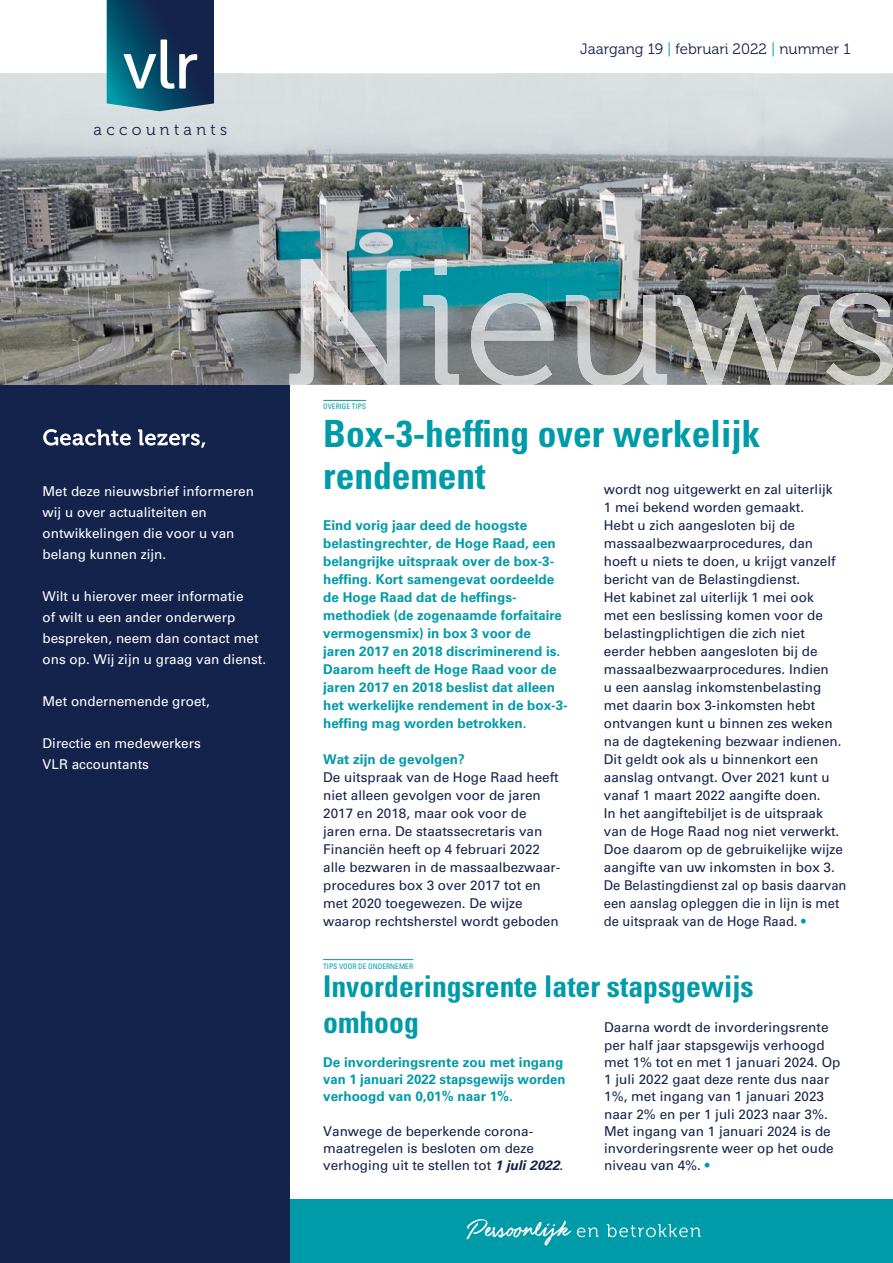
<style>
.page{position:relative;width:893px;height:1263px;background:#fff}
.page>*{position:absolute;margin:0;border:0;box-sizing:border-box;transform-origin:0 0}
.t1{font:700 condensed 37.5px/42px "Univers LT Std";color:#009ba8}
.t2{font:700 condensed 30px/36px "Univers LT Std";color:#009ba8}
.t3{font:15.9px "Museo 300";letter-spacing:.275em;color:#13234b}
.t4{font:15px "Museo 300";color:#13234b}
.t5{font:13.5px/18px "Univers LT Std";color:#13234b}
.t6{font:700 13.5px/18px "Univers LT Std";color:#009ba8}
.t7{font:13.5px/21px "Univers LT Std";color:#fff}
.t8{font:condensed 7.5px "Univers LT Std";color:#009ba8}
.s1{color:#009ba8}
.s2{font-weight:700;font-style:italic}
</style>
<div class="page">
<div style="left:0;top:1199px;width:893px;height:64px;background:#009ba8"></div>
<div style="left:0;top:368px;width:289px;height:895px;background:#13234b"></div>
<svg style="left:466px;top:1219px;width:235px;height:27px"></svg>
<img style="left:0;top:73px;width:893px;height:295px">
<img style="left:0;top:368px;width:289px;height:17px">
<img style="left:591px;top:279px;width:180px;height:70px">
<img style="left:289px;top:259px;width:302px;height:126px">
<img style="left:641px;top:293px;width:252px;height:92px">
<img style="left:591px;top:349px;width:51px;height:36px">
<svg style="left:107px;top:0;width:107px;height:111px;background:#265673"></svg>
<hr style="left:323px;top:400px;width:43px;height:1px;background:#009ba8">
<hr style="left:323px;top:959px;width:90px;height:1px;background:#009ba8">
<svg style="left:43px;top:429px;width:162px;height:19px"></svg>
<p class="t3" style="left:94px;top:121px;width:135px">accountants</p>
<p class="t4" style="left:580px;top:41px;width:272px">Jaargang 19 <span class="s1">|</span> februari 2022 <span class="s1">|</span> nummer 1</p>
<p class="t7" style="left:43px;top:480px;width:213px">Met deze nieuwsbrief informeren wij u over actualiteiten en ontwikkelingen die voor u van belang kunnen zijn.</p>
<p class="t7" style="left:43px;top:585px;width:225px">Wilt u hierover meer informatie<br>of wilt u een ander onderwerp bespreken, neem dan contact met ons op. Wij zijn u graag van dienst.</p>
<p class="t7" style="left:43px;top:690px;width:169px">Met ondernemende groet,</p>
<p class="t7" style="left:43px;top:732px;width:160px">Directie en medewerkers<br>VLR accountants</p>
<p class="t8" style="left:323px;top:402px;width:44px">OVERIGE TIPS</p>
<h1 class="t1" style="left:323px;top:412px;width:439px">Box-3-heffing over werkelijk rendement</h1>
<p class="t5" style="left:604px;top:480px;width:244px">wordt nog uitgewerkt en zal uiterlijk<br>1 mei bekend worden gemaakt.<br>Hebt u zich aangesloten bij de massaalbezwaarprocedures, dan hoeft u niets te doen, u krijgt vanzelf bericht van de Belastingdienst.<br>Het kabinet zal uiterlijk 1 mei ook<br>met een beslissing komen voor de belastingplichtigen die zich niet eerder hebben aangesloten bij de massaalbezwaarprocedures. Indien<br>u een aanslag inkomstenbelasting met daarin box 3-inkomsten hebt ontvangen kunt u binnen zes weken na de dagtekening bezwaar indienen.<br>Dit geldt ook als u binnenkort een aanslag ontvangt. Over 2021 kunt u vanaf 1 maart 2022 aangifte doen.<br>In het aangiftebiljet is de uitspraak van de Hoge Raad nog niet verwerkt.<br>Doe daarom op de gebruikelijke wijze aangifte van uw inkomsten in box 3.<br>De Belastingdienst zal op basis daarvan een aanslag opleggen die in lijn is met de uitspraak van de Hoge Raad. <span class="s1">•</span></p>
<p class="t6" style="left:323px;top:517px;width:246px">Eind vorig jaar deed de hoogste belastingrechter, de Hoge Raad, een belangrijke uitspraak over de box-3- heffing. Kort samengevat oordeelde de Hoge Raad dat de heffings&shy;methodiek (de zogenaamde forfaitaire vermogensmix) in box 3 voor de<br>jaren 2017 en 2018 discriminerend is.<br>Daarom heeft de Hoge Raad voor de jaren 2017 en 2018 beslist dat alleen het werkelijke rendement in de box-3- heffing mag worden betrokken.</p>
<p class="t6" style="left:323px;top:751px;width:143px">Wat zijn de gevolgen?</p>
<p class="t5" style="left:323px;top:768px;width:239px">De uitspraak van de Hoge Raad heeft niet alleen gevolgen voor de jaren 2017 en 2018, maar ook voor de jaren erna. De staatssecretaris van Financiën heeft op 4 februari 2022 alle bezwaren in de massaalbezwaar&shy;procedures box 3 over 2017 tot en met 2020 toegewezen. De wijze waarop rechtsherstel wordt geboden</p>
<p class="t8" style="left:323px;top:961px;width:92px">TIPS VOOR DE ONDERNEMER</p>
<h2 class="t2" style="left:323px;top:968px;width:432px">Invorderingsrente later stapsgewijs omhoog</h2>
<p class="t5" style="left:604px;top:1019px;width:238px;line-height:17.2px">Daarna wordt de invorderingsrente per half jaar stapsgewijs verhoogd met 1% tot en met 1 januari 2024. Op<br>1 juli 2022 gaat deze rente dus naar<br>1%, met ingang van 1 januari 2023 naar 2% en per 1 juli 2023 naar 3%.<br>Met ingang van 1 januari 2024 is de invorderingsrente weer op het oude niveau van 4%. <span class="s1">•</span></p>
<p class="t6" style="left:323px;top:1054px;width:244px;line-height:17.2px">De invorderingsrente zou met ingang van 1 januari 2022 stapsgewijs worden verhoogd van 0,01% naar 1%.</p>
<p class="t5" style="left:323px;top:1122px;width:242px;line-height:17.2px">Vanwege de beperkende corona&shy;maatregelen is besloten om deze verhoging uit te stellen tot <span class="s2">1 juli 2022</span>.</p>
</div>
